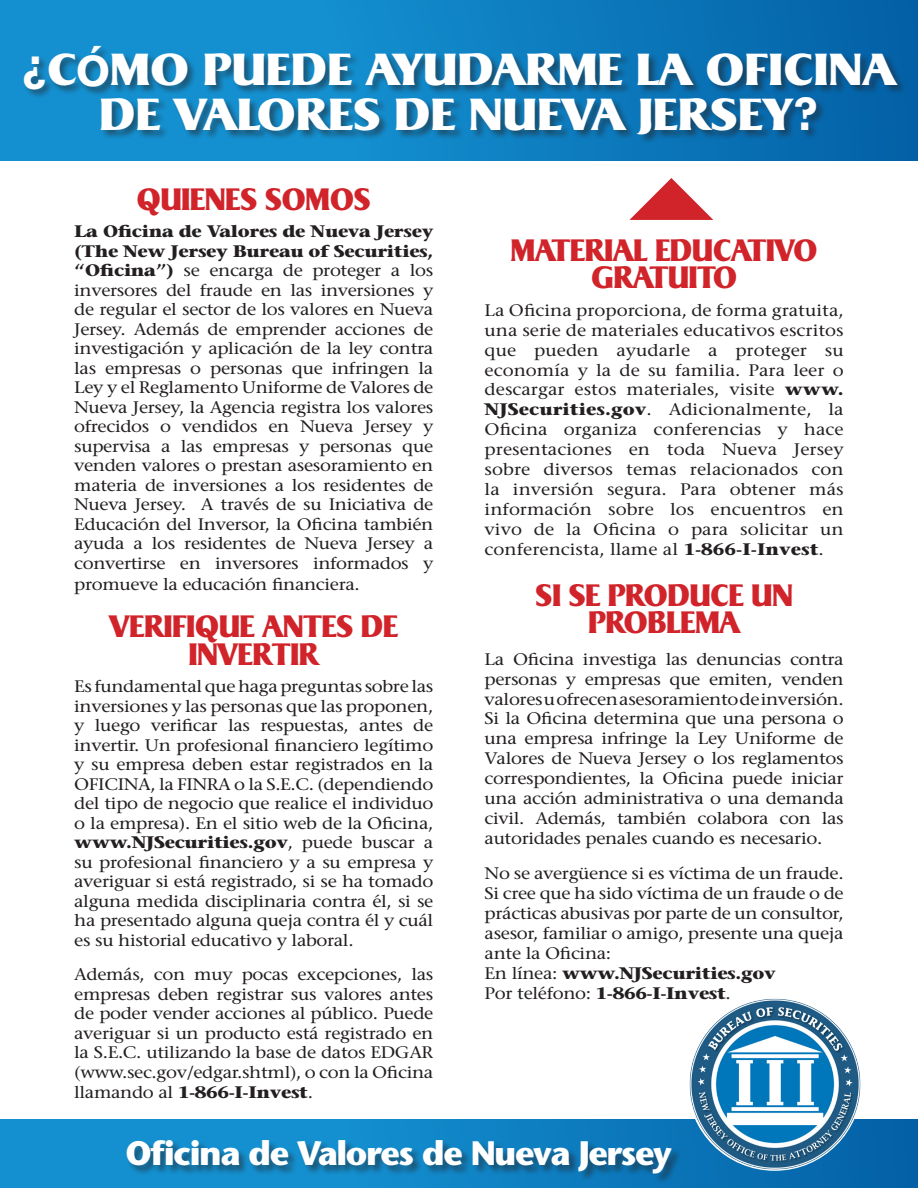
<style>
.page{position:relative;width:918px;height:1188px;background:#fff}
.page>*{position:absolute;margin:0;border:0;box-sizing:border-box;transform-origin:0 0}
.t1{font:43.5px/45px "Sanchion";letter-spacing:.02em;color:#fff;text-align:center}
.t2{font:700 33.9px "Stone Sans";letter-spacing:-.04em;color:#fff}
.t3{font:30px/27px "Sanchion";color:#d1232a;text-align:center;scale:.9 1}
.t4{font:16.65px/19.5px "Stone Serif";letter-spacing:-.02em;color:#231f20;text-align:justify;scale:1.11 1}
.t5{font:700 16.65px "Stone Serif";letter-spacing:-.02em;color:#231f20;scale:1.11 1}
.s1{font-family:"Rockwell";font-weight:700;font-size:48px}
.s2{font-family:"Rockwell";font-weight:700;font-size:45px}
.s3{font-weight:700}
.s4{font-weight:400}
</style>
<div class="page">
<div style="left:0;top:0;width:918px;height:160px;background:linear-gradient(to right,#189bda,#0565aa)"></div>
<div style="left:0;top:1120px;width:918px;height:68px;background:linear-gradient(to right,#189bda,#0667ab)"></div>
<img style="left:688px;top:998px;width:173px;height:172px">
<div style="left:23px;top:46px;width:885px;height:98px;background:#231f20;opacity:.5"></div>
<div style="left:126px;top:1140px;width:556px;height:44px;background:#231f20;opacity:.5"></div>
<p class="t1" style="left:22px;top:49px;width:875px"><span class="s1">¿</span>C<span class="s2">Ó</span>MO PUEDE AYUDARME LA OFICINA<br>DE VALORES DE NUEVA JERSEY<span class="s1">?</span></p>
<p class="t3" style="left:137px;top:187px;width:261px">QUIENES SOMOS</p>
<p class="t4" style="left:74px;top:222px;width:325px"><span class="s3">La Oficina de Valores de Nueva Jersey (The New Jersey Bureau of Securities, “Oficina”)</span> se encarga de proteger a los inversores del fraude en las inversiones y de regular el sector de los valores en Nueva Jersey. Además de emprender acciones de investigación y aplicación de la ley contra las empresas o personas que infringen la Ley y el Reglamento Uniforme de Valores de Nueva Jersey, la Agencia registra los valores ofrecidos o vendidos en Nueva Jersey y supervisa a las empresas y personas que venden valores o prestan asesoramiento en materia de inversiones a los residentes de Nueva Jersey. A través de su Iniciativa de Educación del Inversor, la Oficina también ayuda a los residentes de Nueva Jersey a convertirse en inversores informados y</p>
<p class="t4" style="left:74px;top:575px;width:259px">promueve la educación financiera.</p>
<p class="t3" style="left:110px;top:613px;width:322px;line-height:28.5px">VERIFIQUE ANTES DE<br>INVERTIR</p>
<p class="t4" style="left:74px;top:677px;width:325px">Es fundamental que haga preguntas sobre las inversiones y las personas que las proponen, y luego verificar las respuestas, antes de invertir. Un profesional financiero legítimo y su empresa deben estar registrados en la OFICINA, la FINRA o la S.E.C. (dependiendo del tipo de negocio que realice el individuo o la empresa). En el sitio web de la Oficina, <span class="s3">www.NJSecurities.gov</span>, puede buscar a su profesional financiero y a su empresa y averiguar si está registrado, si se ha tomado alguna medida disciplinaria contra él, si se ha presentado alguna queja contra él y cuál es su historial educativo y laboral.</p>
<p class="t4" style="left:74px;top:965px;width:325px">Además, con muy pocas excepciones, las empresas deben registrar sus valores antes de poder vender acciones al público. Puede averiguar si un producto está registrado en la S.E.C. utilizando la base de datos EDGAR (www.sec.gov/edgar.shtml), o con la Oficina llamando al <span class="s3">1-866-I-Invest</span>.</p>
<p class="t3" style="left:511px;top:238px;width:342px">MATERIAL EDUCATIVO<br>GRATUITO</p>
<p class="t4" style="left:485px;top:300px;width:325px;line-height:20px">La Oficina proporciona, de forma gratuita, una serie de materiales educativos escritos que pueden ayudarle a proteger su economía y la de su familia. Para leer o descargar estos materiales, visite <span class="s3">www.<br>NJSecurities.gov</span>. Adicionalmente, la Oficina organiza conferencias y hace presentaciones en toda Nueva Jersey sobre diversos temas relacionados con la inversión segura. Para obtener más información sobre los encuentros en vivo de la Oficina o para solicitar un conferencista, llame al <span class="s3">1-866-I-Invest</span>.</p>
<p class="t3" style="left:536px;top:583px;width:287px">SI SE PRODUCE UN<br>PROBLEMA</p>
<p class="t4" style="left:485px;top:649px;width:325px;line-height:20px">La Oficina investiga las denuncias contra personas y empresas que emiten, venden valores u ofrecen asesoramiento de inversión.<br>Si la Oficina determina que una persona o una empresa infringe la Ley Uniforme de Valores de Nueva Jersey o los reglamentos correspondientes, la Oficina puede iniciar una acción administrativa o una demanda civil. Además, también colabora con las autoridades penales cuando es necesario.</p>
<p class="t4" style="left:485px;top:863px;width:325px;line-height:20px">No se avergüence si es víctima de un fraude.<br>Si cree que ha sido víctima de un fraude o de prácticas abusivas por parte de un consultor, asesor, familiar o amigo, presente una queja ante la Oficina:</p>
<p class="t5" style="left:485px;top:962px;width:264px"><span class="s4">En línea:</span> www.NJSecurities.gov</p>
<p class="t5" style="left:485px;top:982px;width:223px"><span class="s4">Por teléfono:</span> 1-866-I-Invest<span class="s4">.</span></p>
<p class="t2" style="left:126px;top:1132px;width:548px">Oficina de Valores de Nueva Jersey</p>
</div>
